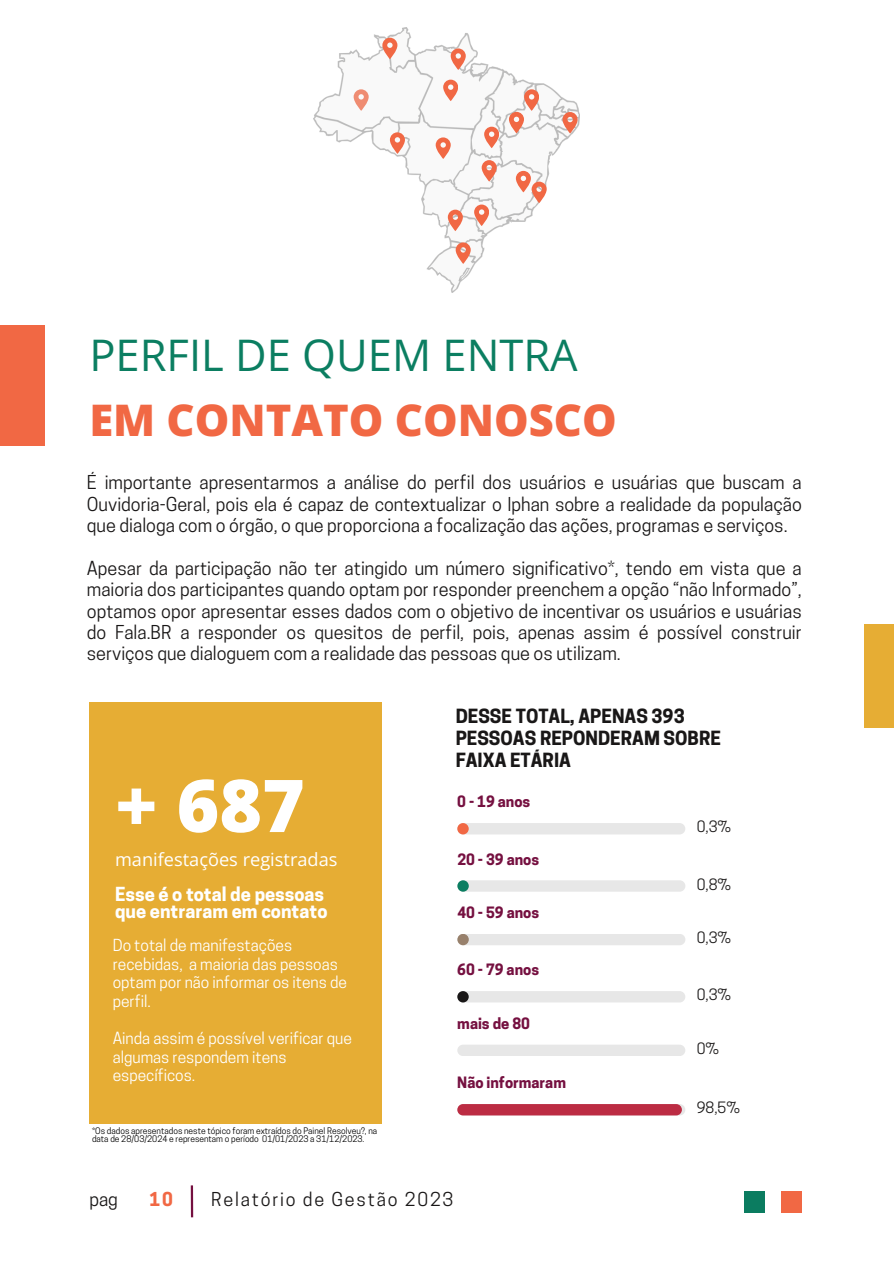
<style>
.page{position:relative;width:894px;height:1264px;background:#fff}
.page>*{position:absolute;margin:0;border:0;box-sizing:border-box;transform-origin:0 0}
.t1{font:800 72.9px "Open Sans";color:#fff}
.t2{font:43.5px "Open Sans";color:#0b7e61}
.t3{font:800 43.5px "Open Sans";color:#f16844}
.t4{font:700 18.3px/22px "Cooper Hewitt";color:#191717}
.t5{font:700 18.15px/17.5px "Cooper Hewitt";color:#fff}
.t6{font:18.15px "Open Sans";color:#fff}
.t7{font:18px/21.3px "Cooper Hewitt";color:#191717;text-align:justify}
.t8{font:18px "Cooper Hewitt";letter-spacing:.1em;color:#191717}
.t9{font:700 18px "Cooper Hewitt";color:#f16844}
.t10{font:15.6px/18.6px "Cooper Hewitt";color:#fff}
.t11{font:700 14.7px "Cooper Hewitt";color:#751040}
.t12{font:14.7px "Cooper Hewitt";color:#191717}
.t13{font:8.55px/8.6px "Cooper Hewitt";color:#000}
</style>
<div class="page">
<hr style="left:191px;top:1185px;width:2px;height:32px;background:#751040">
<div style="left:743px;top:1190px;width:21px;height:22px;background:#0b7c60"></div>
<div style="left:781px;top:1190px;width:20px;height:22px;background:#f16844"></div>
<div style="left:0;top:325px;width:45px;height:120px;background:#f16844"></div>
<div style="left:89px;top:703px;width:292px;height:420px;background:#e6ad34"></div>
<div style="left:457px;top:823px;width:228px;height:11px;background:#e7e7e7;border-radius:6px"></div>
<div style="left:457px;top:823px;width:11px;height:11px;background:#f16844;border-radius:50%"></div>
<div style="left:457px;top:880px;width:228px;height:11px;background:#e7e7e7;border-radius:6px"></div>
<div style="left:457px;top:880px;width:11px;height:11px;background:#0b7e61;border-radius:50%"></div>
<div style="left:457px;top:933px;width:228px;height:12px;background:#e7e7e7;border-radius:6px"></div>
<div style="left:457px;top:933px;width:11px;height:12px;background:#98816c;border-radius:50%"></div>
<div style="left:457px;top:991px;width:228px;height:11px;background:#e7e7e7;border-radius:6px"></div>
<div style="left:457px;top:991px;width:11px;height:11px;background:#191717;border-radius:50%"></div>
<div style="left:457px;top:1044px;width:228px;height:12px;background:#e7e7e7;border-radius:6px"></div>
<div style="left:864px;top:624px;width:29px;height:103px;background:#e6ad34"></div>
<img style="left:313px;top:28px;width:266px;height:264px">
<svg style="left:390px;top:132px;width:14px;height:22px"></svg>
<svg style="left:435px;top:137px;width:15px;height:22px"></svg>
<svg style="left:447px;top:210px;width:15px;height:21px"></svg>
<svg style="left:474px;top:204px;width:14px;height:22px"></svg>
<svg style="left:455px;top:242px;width:15px;height:22px"></svg>
<svg style="left:481px;top:160px;width:15px;height:21px"></svg>
<svg style="left:515px;top:171px;width:31px;height:32px"></svg>
<svg style="left:509px;top:89px;width:29px;height:44px"></svg>
<svg style="left:562px;top:112px;width:15px;height:21px"></svg>
<svg style="left:484px;top:127px;width:14px;height:21px"></svg>
<svg style="left:443px;top:80px;width:14px;height:21px"></svg>
<svg style="left:450px;top:48px;width:15px;height:22px"></svg>
<svg style="left:382px;top:38px;width:15px;height:21px"></svg>
<div style="left:457px;top:1104px;width:224px;height:11px;background:#bc2c43;border-radius:6px"></div>
<h2 class="t2" style="left:89px;top:324px;width:490px">PERFIL DE QUEM ENTRA</h2>
<h2 class="t3" style="left:89px;top:389px;width:529px">EM CONTATO CONOSCO</h2>
<p class="t7" style="left:87px;top:474px;width:716px">É importante apresentarmos a análise do perfil dos usuários e usuárias que buscam a Ouvidoria-Geral, pois ela é capaz de contextualizar o Iphan sobre a realidade da população que dialoga com o órgão, o que proporciona a focalização das ações, programas e serviços.</p>
<p class="t7" style="left:87px;top:559px;width:716px">Apesar da participação não ter atingido um número significativo*, tendo em vista que a maioria dos participantes quando optam por responder preenchem a opção “não Informado”, optamos opor apresentar esses dados com o objetivo de incentivar os usuários e usuárias do Fala.BR a responder os quesitos de perfil, pois, apenas assim é possível construir serviços que dialoguem com a realidade das pessoas que os utilizam.</p>
<h1 class="t1" style="left:115px;top:754px;width:191px">+ 687</h1>
<p class="t6" style="left:115px;top:847px;width:224px">manifestações registradas</p>
<p class="t5" style="left:115px;top:887px;width:214px">Esse é o total de pessoas que entraram em contato</p>
<p class="t10" style="left:113px;top:938px;width:236px">Do total de manifestações recebidas, a maioria das pessoas optam por não informar os itens de perfil.</p>
<p class="t10" style="left:113px;top:1030px;width:241px">Ainda assim é possível verificar que algumas respondem itens específicos.</p>
<p class="t13" style="left:92px;top:1127px;width:286px">*Os dados apresentados neste tópico foram extraídos do Painel Resolveu?, na data de 28/03/2024 e representam o período 01/01/2023 a 31/12/2023.</p>
<p class="t4" style="left:455px;top:707px;width:267px">DESSE TOTAL, APENAS 393<br>PESSOAS REPONDERAM SOBRE<br>FAIXA ETÁRIA</p>
<p class="t11" style="left:457px;top:796px;width:74px">0 - 19 anos</p>
<p class="t11" style="left:457px;top:853px;width:83px">20 - 39 anos</p>
<p class="t11" style="left:457px;top:907px;width:83px">40 - 59 anos</p>
<p class="t11" style="left:457px;top:964px;width:83px">60 - 79 anos</p>
<p class="t11" style="left:457px;top:1017px;width:74px">mais de 80</p>
<p class="t11" style="left:457px;top:1077px;width:110px">Não informaram</p>
<p class="t12" style="left:696px;top:821px;width:36px">0,3%</p>
<p class="t12" style="left:696px;top:878px;width:36px">0,8%</p>
<p class="t12" style="left:696px;top:932px;width:36px">0,3%</p>
<p class="t12" style="left:696px;top:989px;width:36px">0,3%</p>
<p class="t12" style="left:696px;top:1042px;width:24px">0%</p>
<p class="t12" style="left:696px;top:1102px;width:45px">98,5%</p>
<p class="t7" style="left:89px;top:1190px;width:30px">pag</p>
<p class="t9" style="left:149px;top:1192px;width:25px">10</p>
<p class="t8" style="left:211px;top:1192px;width:244px">Relatório de Gestão 2023</p>
</div>
